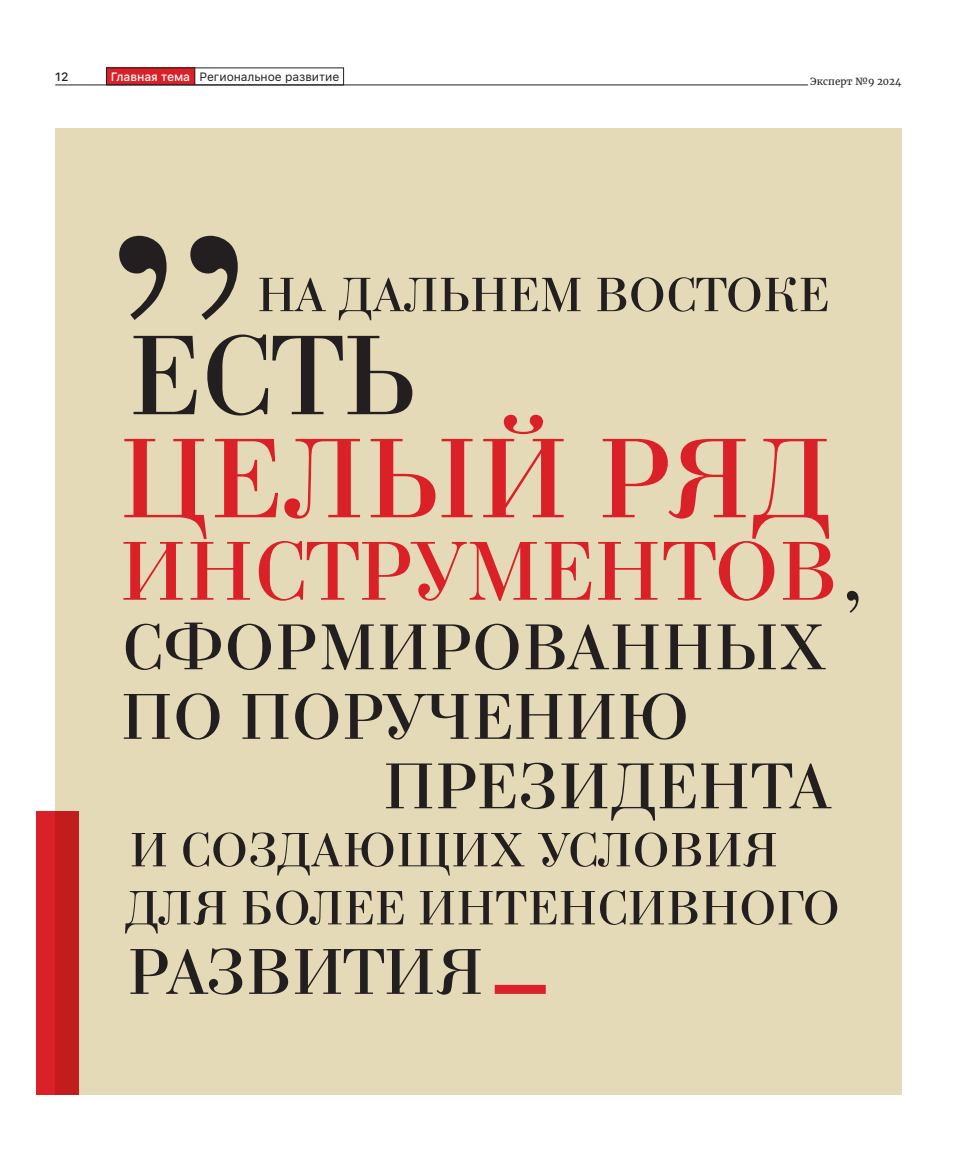
<style>
.page{position:relative;width:978px;height:1149px;background:#fff}
.page>*{position:absolute;margin:0;border:0;box-sizing:border-box;transform-origin:0 0}
.t1{font:119.55px "Bodoni C";letter-spacing:.005em;color:#da2128}
.t2{font:119.55px "Bodoni C";color:#231f20}
.t3{font:88.2px "Bodoni C";letter-spacing:.005em;color:#da2128}
.t4{font:68.4px/69.4px "Bodoni C";letter-spacing:.005em;color:#231f20}
.t5{font:68.4px "Bodoni C";letter-spacing:-.025em;color:#231f20}
.t6{font:50.85px/58.1px "Bodoni C";letter-spacing:.005em;color:#231f20}
.t7{font:12px "SF Pro Text";letter-spacing:-.005em;color:#231f20}
.t8{font:500 12px "SF Pro Text";color:#231f20}
.t9{font:9.75px "Merriweather";letter-spacing:.005em;color:#231f20}
.s1{font-weight:500;color:#fff}
.s2{color:#231f20}
</style>
<div class="page">
<div style="left:106px;top:68px;width:89px;height:17px;background:#da2128"></div>
<div style="left:106px;top:68px;width:238px;height:17px;border:1px solid #231f20"></div>
<hr style="left:55px;top:85px;width:753px;height:1px;background:#231f20">
<svg style="left:195px;top:68px;width:1px;height:17px"></svg>
<div style="left:55px;top:128px;width:846px;height:966px;background:#e5dab7"></div>
<svg style="left:119px;top:236px;width:119px;height:84px"></svg>
<div style="left:37px;top:810px;width:42px;height:284px;background:linear-gradient(to right,#de222a,#bc1b19)"></div>
<div style="left:495px;top:984px;width:51px;height:9px;background:#da2128"></div>
<p class="t8" style="left:55px;top:68px;width:15px">12</p>
<p class="t7" style="left:111px;top:68px;width:230px"><span class="s1">Главная тема</span> Региональное развитие</p>
<p class="t9" style="left:810px;top:74px;width:93px">Эксперт №9 2024</p>
<p class="t6" style="left:257px;top:266px;width:573px">НА ДАЛЬНЕМ ВОСТОКЕ</p>
<h1 class="t2" style="left:129px;top:311px;width:289px">ЕСТЬ</h1>
<h1 class="t1" style="left:119px;top:414px;width:714px">ЦЕЛЫЙ РЯД</h1>
<h2 class="t3" style="left:120px;top:524px;width:749px">ИНСТРУМЕНТОВ<span class="s2">,</span></h2>
<h3 class="t4" style="left:121px;top:613px;width:708px">СФОРМИРОВАННЫХ<br>ПО ПОРУЧЕНИЮ</h3>
<h3 class="t4" style="left:383px;top:751px;width:450px">ПРЕЗИДЕНТА</h3>
<p class="t6" style="left:125px;top:821px;width:717px">И СОЗДАЮЩИХ УСЛОВИЯ<br>ДЛЯ БОЛЕЕ ИНТЕНСИВНОГО</p>
<h3 class="t5" style="left:128px;top:934px;width:358px">РАЗВИТИЯ</h3>
</div>
